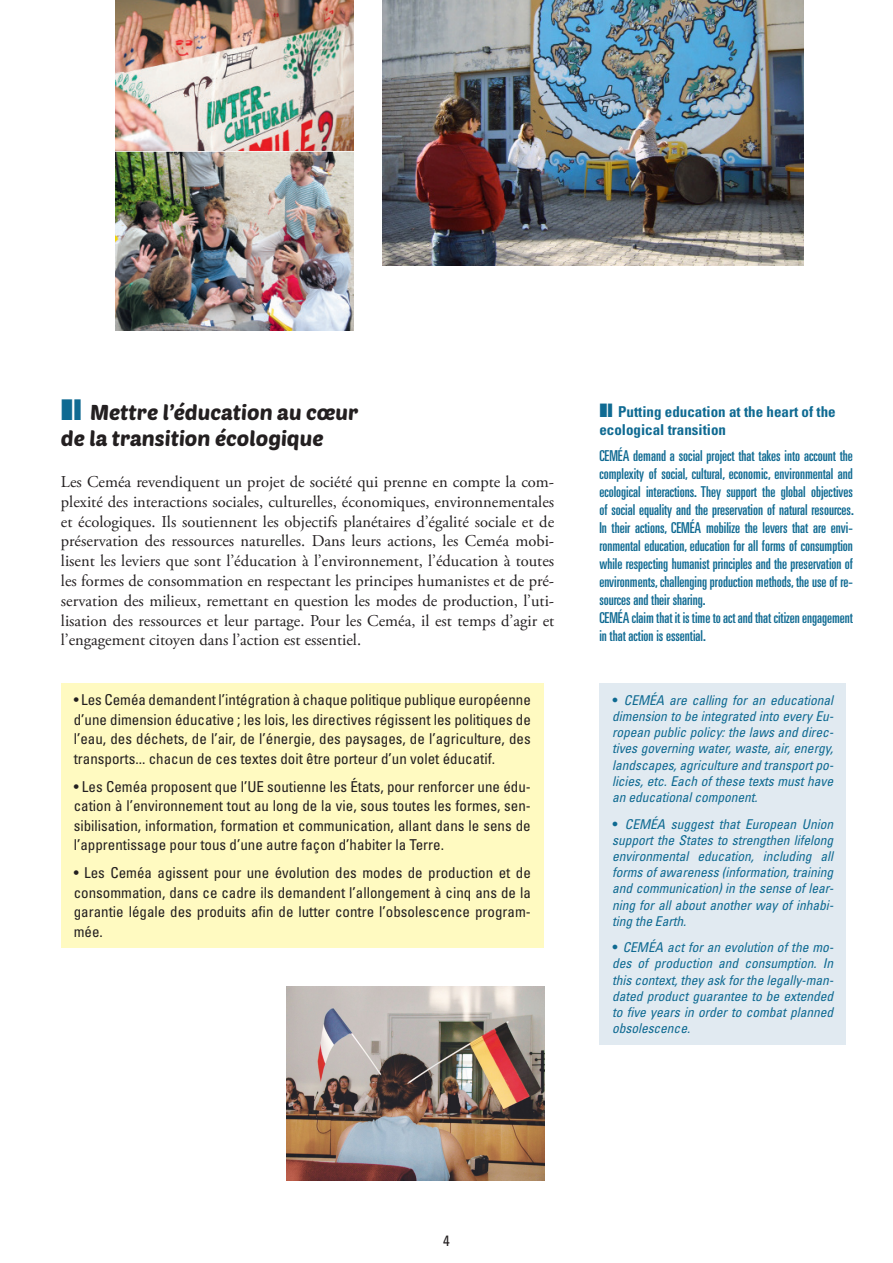
<style>
.page{position:relative;width:893px;height:1263px;background:#fff}
.page>*{position:absolute;margin:0;border:0;box-sizing:border-box;transform-origin:0 0}
.titre-theme{font:21px/25.2px "Poetsen One";color:#231f20}
.texte-courant{font:16.5px/19.8px "Adobe Garamond Pro";color:#231f20;text-align:justify}
.encadre_jaune{font:condensed 15px/19.5px "Univers";color:#231f20;text-align:justify}
.texte-anglais-1{font:ultra-condensed 15px/18px "Univers";color:#0f6a92;text-align:justify}
.texte-anglais-1-2{font:700 condensed 15px/18px "Univers";color:#0f6a92}
.encadre_bleu{font:italic condensed 13.5px/16.2px "Univers";letter-spacing:-.005em;color:#0f6a92;text-align:justify}
.s1{color:#0f6a92}
.s2{font-family:"Adobe Garamond Pro";font-weight:700;font-style:normal;font-stretch:normal;font-size:15px}
</style>
<div class="page">
<div style="left:61px;top:683px;width:483px;height:264px;background:#fffac1"></div>
<div style="left:599px;top:683px;width:247px;height:361px;background:#e1eaf1"></div>
<img style="left:383px;top:0;width:421px;height:266px">
<img style="left:287px;top:986px;width:258px;height:194px">
<img style="left:116px;top:0;width:238px;height:331px">
<p class="titre-theme" style="left:61px;top:399px;width:299px"><span class="s1">❚❙</span> Mettre l’éducation au cœur de la transition écologique</p>
<p class="texte-courant" style="left:61px;top:472px;width:495px">Les Ceméa revendiquent un projet de société qui prenne en compte la com&shy;plexité des interactions sociales, culturelles, économiques, environnementales et écologiques. Ils soutiennent les objectifs planétaires d’égalité sociale et de préservation des ressources naturelles. Dans leurs actions, les Ceméa mobi&shy;lisent les leviers que sont l’éducation à l’environnement, l’éducation à toutes les formes de consommation en respectant les principes humanistes et de pré&shy;servation des milieux, remettant en question les modes de production, l’uti&shy;lisation des ressources et leur partage. Pour les Ceméa, il est temps d’agir et l’engagement citoyen dans l’action est essentiel.</p>
<p class="encadre_jaune" style="left:74px;top:690px;width:459px">• Les Ceméa demandent l’intégration à chaque politique publique européenne d’une dimension éducative ; les lois, les directives régissent les politiques de l’eau, des déchets, de l’air, de l’énergie, des paysages, de l’agriculture, des transports... chacun de ces textes doit être porteur d’un volet éducatif.</p>
<p class="encadre_jaune" style="left:74px;top:777px;width:459px">• Les Ceméa proposent que l’UE soutienne les États, pour renforcer une édu&shy;cation à l’environnement tout au long de la vie, sous toutes les formes, sen&shy;sibilisation, information, formation et communication, allant dans le sens de l’apprentissage pour tous d’une autre façon d’habiter la Terre.</p>
<p class="encadre_jaune" style="left:74px;top:863px;width:459px">• Les Ceméa agissent pour une évolution des modes de production et de consommation, dans ce cadre ils demandent l’allongement à cinq ans de la garantie légale des produits afin de lutter contre l’obsolescence program&shy;mée.</p>
<p class="texte-anglais-1-2" style="left:599px;top:402px;width:238px">❚❙ Putting education at the heart of the ecological transition</p>
<p class="texte-anglais-1" style="left:599px;top:447px;width:256px">CEMÉA demand a social project that takes into account the complexity of social, cultural, economic, environmental and ecological interactions. They support the global objectives of social equality and the preservation of natural resources.<br>In their actions, CEMÉA mobilize the levers that are envi&shy;ronmental education, education for all forms of consumption while respecting humanist principles and the preservation of environments, challenging production methods, the use of re&shy;sources and their sharing.</p>
<p class="texte-anglais-1" style="left:599px;top:609px;width:255px">CEMÉA claim that it is time to act and that citizen engagement in that action is essential.</p>
<p class="encadre_bleu" style="left:612px;top:692px;width:223px"><span class="s2">•</span> CEMÉA are calling for an educational dimension to be integrated into every Eu&shy;ropean public policy: the laws and direc&shy;tives governing water, waste, air, energy, landscapes, agriculture and transport po&shy;licies, etc. Each of these texts must have an educational component.</p>
<p class="encadre_bleu" style="left:612px;top:815px;width:223px"><span class="s2">•</span> CEMÉA suggest that European Union support the States to strengthen lifelong environmental education, including all forms of awareness (information, training and communication) in the sense of lear&shy;ning for all about another way of inhabi&shy;ting the Earth.</p>
<p class="encadre_bleu" style="left:612px;top:939px;width:223px"><span class="s2">•</span> CEMÉA act for an evolution of the mo&shy;des of production and consumption. In this context, they ask for the legally-man&shy;dated product guarantee to be extended to five years in order to combat planned obsolescence.</p>
<p class="encadre_jaune" style="left:443px;top:1230px;width:8px">4</p>
</div>
